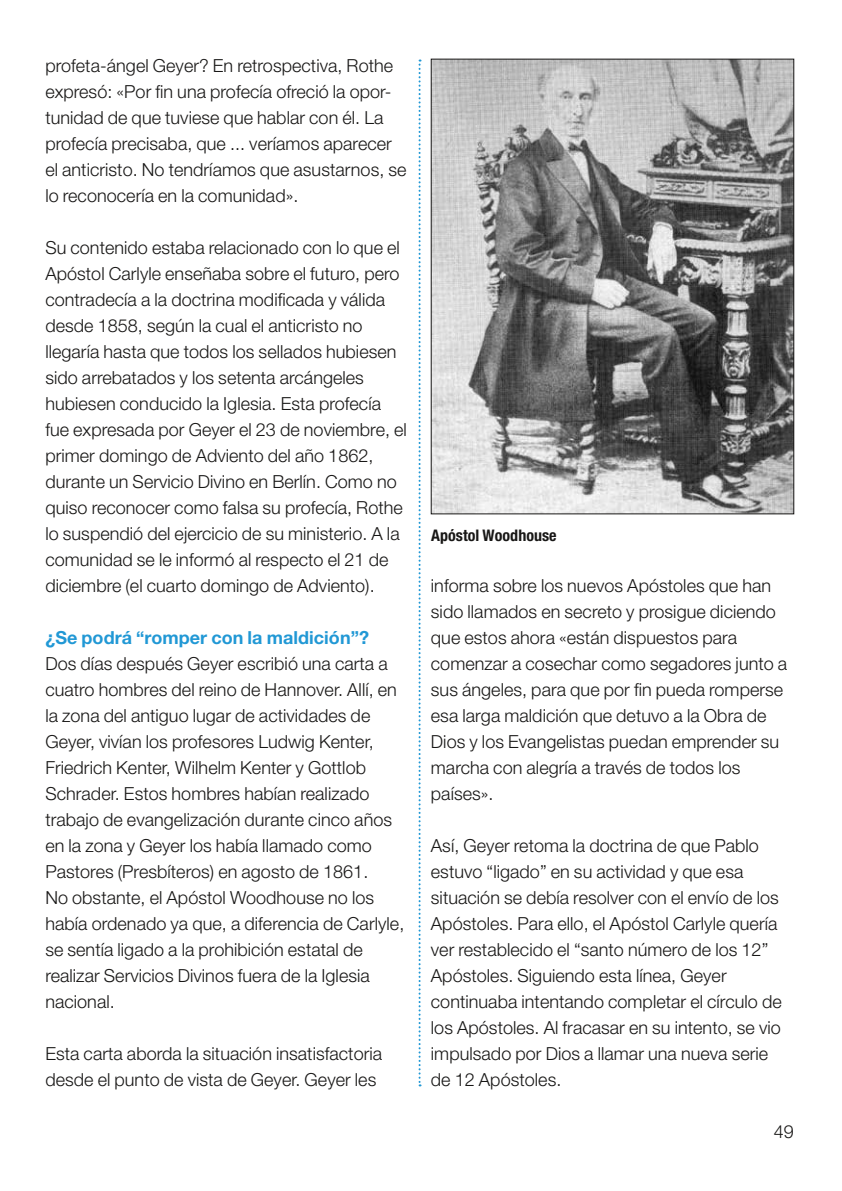
<style>
.page{position:relative;width:842px;height:1191px;background:#fff}
.page>*{position:absolute;margin:0;border:0;box-sizing:border-box;transform-origin:0 0}
.t1{font:300 18px/26px "Helvetica Neue";letter-spacing:.005em;color:#181716}
.t2{font:700 18px "Helvetica Neue";letter-spacing:.005em;color:#2198d5}
.t3{font:700 condensed 16px "Helvetica Neue";letter-spacing:.005em;color:#181716}
</style>
<div class="page">
<svg style="left:419px;top:60px;width:2px;height:1026px"></svg>
<img style="left:433px;top:61px;width:359px;height:451px">
<p class="t1" style="left:45px;top:52px;width:363px">profeta-ángel Geyer? En retrospectiva, Rothe expresó: «Por fin una profecía ofreció la opor&shy;tunidad de que tuviese que hablar con él. La profecía precisaba, que ... veríamos aparecer el anticristo. No tendríamos que asustarnos, se lo reconocería en la comunidad».</p>
<p class="t1" style="left:45px;top:234px;width:363px">Su contenido estaba relacionado con lo que el Apóstol Carlyle enseñaba sobre el futuro, pero contradecía a la doctrina modificada y válida desde 1858, según la cual el anticristo no llegaría hasta que todos los sellados hubiesen sido arrebatados y los setenta arcángeles hubiesen conducido la Iglesia. Esta profecía fue expresada por Geyer el 23 de noviembre, el primer domingo de Adviento del año 1862, durante un Servicio Divino en Berlín. Como no quiso reconocer como falsa su profecía, Rothe lo suspendió del ejercicio de su ministerio. A la comunidad se le informó al respecto el 21 de diciembre (el cuarto domingo de Adviento).</p>
<p class="t2" style="left:45px;top:626px;width:325px">¿Se podrá “romper con la maldición”?</p>
<p class="t1" style="left:45px;top:650px;width:360px">Dos días después Geyer escribió una carta a cuatro hombres del reino de Hannover. Allí, en la zona del antiguo lugar de actividades de Geyer, vivían los profesores Ludwig Kenter, Friedrich Kenter, Wilhelm Kenter y Gottlob Schrader. Estos hombres habían realizado trabajo de evangelización durante cinco años en la zona y Geyer los había llamado como Pastores (Presbíteros) en agosto de 1861.<br>No obstante, el Apóstol Woodhouse no los había ordenado ya que, a diferencia de Carlyle, se sentía ligado a la prohibición estatal de realizar Servicios Divinos fuera de la Iglesia nacional.</p>
<p class="t1" style="left:45px;top:1040px;width:338px">Esta carta aborda la situación insatisfactoria desde el punto de vista de Geyer. Geyer les</p>
<p class="t3" style="left:431px;top:525px;width:127px">Apóstol Woodhouse</p>
<p class="t1" style="left:431px;top:572px;width:358px">informa sobre los nuevos Apóstoles que han sido llamados en secreto y prosigue diciendo que estos ahora «están dispuestos para comenzar a cosechar como segadores junto a sus ángeles, para que por fin pueda romperse esa larga maldición que detuvo a la Obra de Dios y los Evangelistas puedan emprender su marcha con alegría a través de todos los países».</p>
<p class="t1" style="left:431px;top:832px;width:352px">Así, Geyer retoma la doctrina de que Pablo estuvo “ligado” en su actividad y que esa situación se debía resolver con el envío de los Apóstoles. Para ello, el Apóstol Carlyle quería ver restablecido el “santo número de los 12” Apóstoles. Siguiendo esta línea, Geyer continuaba intentando completar el círculo de los Apóstoles. Al fracasar en su intento, se vio impulsado por Dios a llamar una nueva serie de 12 Apóstoles.</p>
<p class="t1" style="left:774px;top:1118px;width:22px">49</p>
</div>
